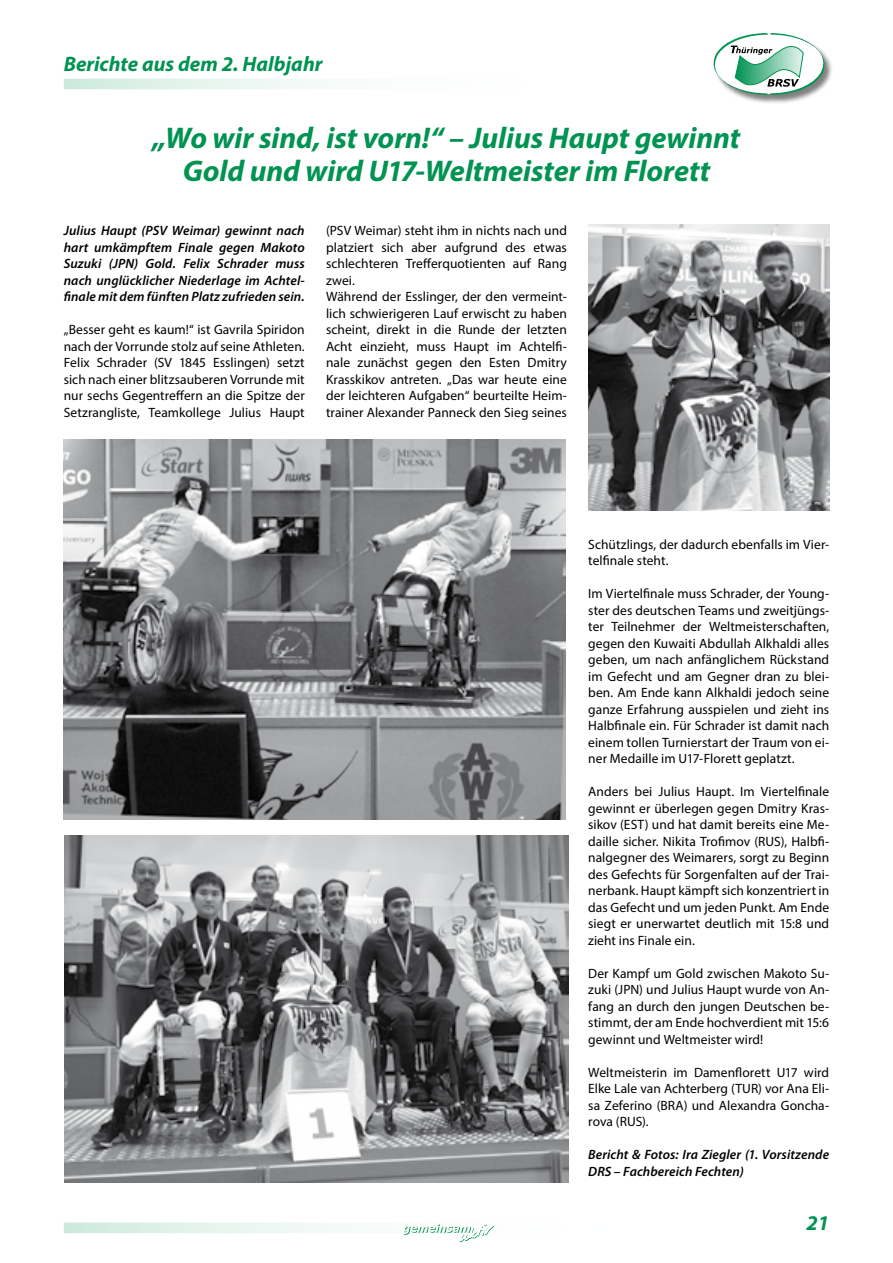
<style>
.page{position:relative;width:893px;height:1263px;background:#fff}
.page>*{position:absolute;margin:0;border:0;box-sizing:border-box;transform-origin:0 0}
.t1{font:italic 700 30px/33px "Myriad Pro";color:#009352;text-align:center}
.t2{font:italic 700 21px "Myriad Pro";color:#009352}
.t3{font:13.5px/16.5px "Myriad Pro";letter-spacing:.005em;color:#000;text-align:justify}
.t4{font:italic 600 13.5px/16.5px "Myriad Pro";letter-spacing:.005em;color:#000;text-align:justify}
</style>
<div class="page">
<svg style="left:67px;top:82px;width:261px;height:4px"></svg>
<div style="left:64px;top:79px;width:634px;height:10px;border:2px solid #fff"></div>
<svg style="left:67px;top:1225px;width:285px;height:5px"></svg>
<div style="left:64px;top:1222px;width:693px;height:11px;border:2px solid #fff"></div>
<svg style="left:403px;top:1223px;width:91px;height:20px"></svg>
<div style="left:713px;top:33px;width:120px;height:70px;background:#000;opacity:.5"></div>
<svg style="left:713px;top:33px;width:112px;height:62px"></svg>
<img style="left:588px;top:225px;width:241px;height:285px">
<img style="left:64px;top:439px;width:502px;height:380px">
<img style="left:65px;top:835px;width:504px;height:347px">
<h2 class="t2" style="left:64px;top:50px;width:260px">Berichte aus dem 2. Halbjahr</h2>
<h1 class="t1" style="left:153px;top:121px;width:589px">„Wo wir sind, ist vorn!“ – Julius Haupt gewinnt<br>Gold und wird U17-Weltmeister im Florett</h1>
<p class="t4" style="left:64px;top:222px;width:242px">Julius Haupt (PSV Weimar) gewinnt nach hart umkämpftem Finale gegen Makoto Suzuki (JPN) Gold. Felix Schrader muss nach unglücklicher Niederlage im Achtel&shy;finale mit dem fünften Platz zufrieden sein.</p>
<p class="t3" style="left:64px;top:321px;width:242px">„Besser geht es kaum!“ ist Gavrila Spiridon nach der Vorrunde stolz auf seine Athleten.<br>Felix Schrader (SV 1845 Esslingen) setzt sich nach einer blitzsauberen Vorrunde mit nur sechs Gegentreffern an die Spitze der Setzrangliste, Teamkollege Julius Haupt</p>
<p class="t3" style="left:326px;top:222px;width:242px;text-align:left">(PSV Weimar) steht ihm in nichts nach und platziert sich aber aufgrund des etwas schlechteren Trefferquotienten auf Rang zwei.<br>Während der Esslinger, der den vermeint&shy;lich schwierigeren Lauf erwischt zu haben scheint, direkt in die Runde der letzten Acht einzieht, muss Haupt im Achtelfi&shy;nale zunächst gegen den Esten Dmitry Krasskikov antreten. „Das war heute eine der leichteren Aufgaben“ beurteilte Heim&shy;trainer Alexander Panneck den Sieg seines</p>
<p class="t3" style="left:588px;top:536px;width:242px">Schützlings, der dadurch ebenfalls im Vier&shy;telfinale steht.</p>
<p class="t3" style="left:588px;top:585px;width:242px">Im Viertelfinale muss Schrader, der Young&shy;ster des deutschen Teams und zweitjüngs&shy;ter Teilnehmer der Weltmeisterschaften, gegen den Kuwaiti Abdullah Alkhaldi alles geben, um nach anfänglichem Rückstand im Gefecht und am Gegner dran zu blei&shy;ben. Am Ende kann Alkhaldi jedoch seine ganze Erfahrung ausspielen und zieht ins Halbfinale ein. Für Schrader ist damit nach einem tollen Turnierstart der Traum von ei&shy;ner Medaille im U17-Florett geplatzt.</p>
<p class="t3" style="left:588px;top:783px;width:242px">Anders bei Julius Haupt. Im Viertelfinale gewinnt er überlegen gegen Dmitry Kras&shy;sikov (EST) und hat damit bereits eine Me&shy;daille sicher. Nikita Trofimov (RUS), Halbfi&shy;nalgegner des Weimarers, sorgt zu Beginn des Gefechts für Sorgenfalten auf der Trai&shy;nerbank. Haupt kämpft sich konzentriert in das Gefecht und um jeden Punkt. Am Ende siegt er unerwartet deutlich mit 15:8 und zieht ins Finale ein.</p>
<p class="t3" style="left:588px;top:964px;width:242px">Der Kampf um Gold zwischen Makoto Su&shy;zuki (JPN) und Julius Haupt wurde von An&shy;fang an durch den jungen Deutschen be&shy;stimmt, der am Ende hochverdient mit 15:6 gewinnt und Weltmeister wird!</p>
<p class="t3" style="left:588px;top:1063px;width:242px">Weltmeisterin im Damenflorett U17 wird Elke Lale van Achterberg (TUR) vor Ana Eli&shy;sa Zeferino (BRA) und Alexandra Goncha&shy;rova (RUS).</p>
<p class="t4" style="left:588px;top:1146px;width:242px">Bericht &amp; Fotos: Ira Ziegler (1. Vorsitzende<br>DRS – Fachbereich Fechten)</p>
<h2 class="t2" style="left:806px;top:1209px;width:24px">21</h2>
</div>
